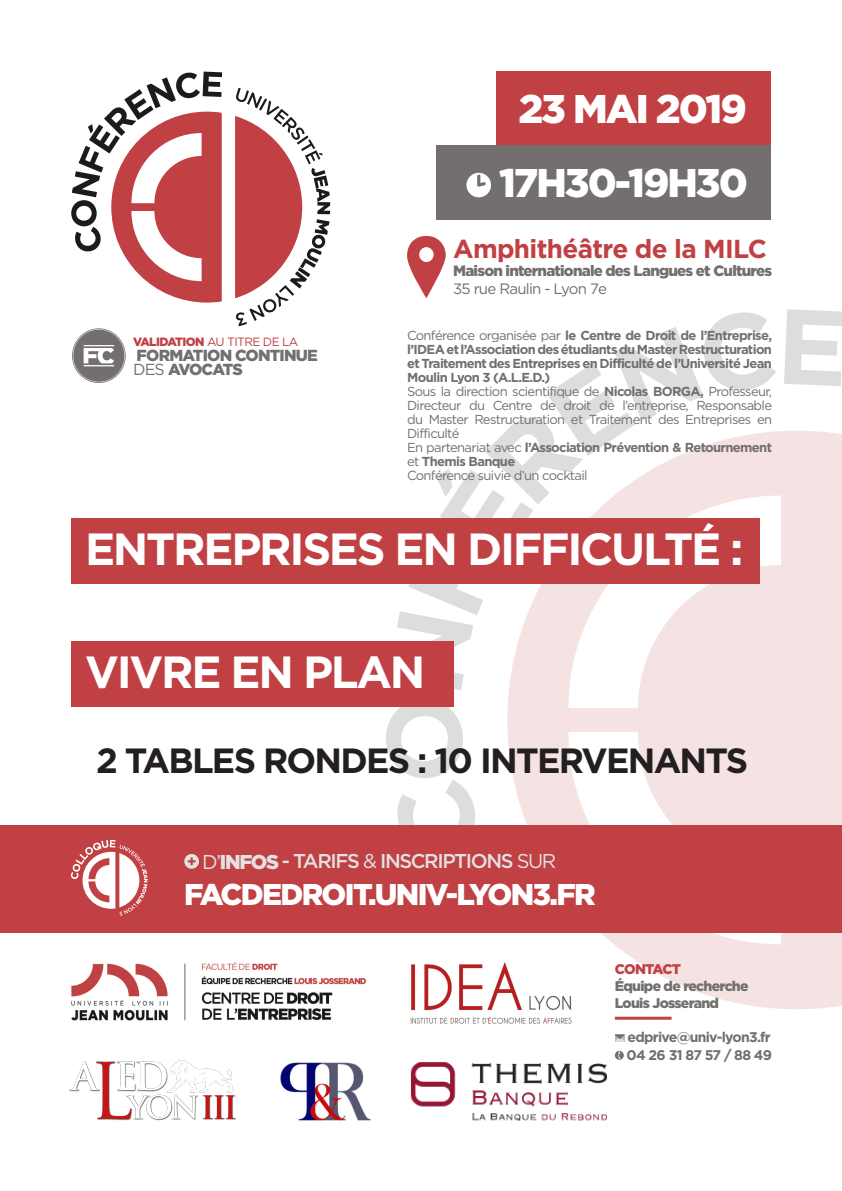
<style>
.page{position:relative;width:842px;height:1191px;background:#fff}
.page>*{position:absolute;margin:0;border:0;box-sizing:border-box;transform-origin:0 0}
.TITRE{font:700 45px "Gotham";letter-spacing:-.05em;color:#fff}
.DATE-HEURE{font:900 40px "Gotham";letter-spacing:-.05em;color:#fff}
.DATE-HEURE-2{font:700 35px "Gotham";letter-spacing:-.05em;color:#231f20}
.t1{font:900 30px "Gotham";letter-spacing:-.055em;color:#fff}
.Contact{font:700 26px "Gotham";letter-spacing:-.025em;color:#c04043}
.t2{font:500 20px "Gotham";letter-spacing:-.07em;color:#e5e1e1}
.INFOS{font:900 16px/14px "Gotham";letter-spacing:-.05em;color:#736f6e}
.Contact-2{font:900 15px "Gotham";letter-spacing:-.05em;color:#736f6e}
.Adresse{font:15px "Gotham";letter-spacing:-.05em;color:#736f6e}
.Contact-3{font:900 14px/16.8px "Gotham";letter-spacing:-.05em;color:#736f6e}
.Contact-4{font:700 14px/18px "Gotham";letter-spacing:-.05em;color:#736f6e}
.Adresse-2{font:700 13px/14px "Gotham";letter-spacing:-.05em;color:#736f6e;text-align:justify}
.Adresse-3{font:13px/14px "Gotham";letter-spacing:-.05em;color:#736f6e;text-align:justify}
.INFOS-2{font:12px "Gotham";letter-spacing:-.05em;color:#c04043}
.s1{font-weight:900}
.s2{font-weight:400}
.s3{font-weight:700}
.s4{color:#c04043}
</style>
<div class="page">
<svg style="left:507px;top:431px;width:335px;height:578px;fill:#f5e2e2"></svg>
<svg style="left:385px;top:706px;width:90px;height:119px"></svg>
<svg style="left:388px;top:312px;width:388px;height:378px"></svg>
<svg style="left:784px;top:309px;width:58px;height:77px"></svg>
<div style="left:0;top:825px;width:842px;height:108px;background:#c04043"></div>
<svg style="left:184px;top:854px;width:15px;height:14px"></svg>
<svg style="left:71px;top:840px;width:77px;height:75px"></svg>
<svg style="left:71px;top:72px;width:151px;height:230px"></svg>
<svg style="left:235px;top:88px;width:95px;height:238px"></svg>
<div style="left:496px;top:71px;width:275px;height:74px;background:#c04043"></div>
<div style="left:436px;top:145px;width:335px;height:75px;background:#736f6e"></div>
<svg style="left:466px;top:173px;width:25px;height:24px"></svg>
<svg style="left:407px;top:236px;width:39px;height:62px"></svg>
<div style="left:71px;top:518px;width:689px;height:65px;background:#c04043"></div>
<img style="left:71px;top:962px;width:295px;height:59px">
<hr style="left:615px;top:1016px;width:56px;height:3px;background:#c04043">
<svg style="left:615px;top:1034px;width:10px;height:7px"></svg>
<div style="left:71px;top:641px;width:383px;height:65px;background:#c04043"></div>
<svg style="left:72px;top:328px;width:54px;height:55px"></svg>
<img style="left:410px;top:962px;width:164px;height:62px">
<img style="left:69px;top:1059px;width:167px;height:62px">
<img style="left:280px;top:1062px;width:91px;height:59px">
<img style="left:410px;top:1050px;width:213px;height:71px">
<p class="DATE-HEURE" style="left:518px;top:85px;width:230px">23 MAI 2019</p>
<p class="INFOS-2" style="left:133px;top:335px;width:167px"><span class="s1">VALIDATION</span> AU TITRE DE LA</p>
<p class="INFOS" style="left:133px;top:347px;width:186px">FORMATION CONTINUE<br><span class="s2">DES</span> AVOCATS</p>
<p class="DATE-HEURE" style="left:499px;top:160px;width:250px">17H30-19H30</p>
<p class="Contact" style="left:453px;top:233px;width:315px">Amphithéâtre de la MILC</p>
<p class="Contact-2" style="left:453px;top:261px;width:321px">Maison internationale des Langues et Cultures</p>
<p class="Adresse" style="left:453px;top:280px;width:156px">35 rue Raulin - Lyon 7e</p>
<p class="Adresse-2" style="left:407px;top:328px;width:366px"><span class="s2">Conférence organisée par</span> le Centre de Droit de l’Entreprise, l’IDEA et l’Association des étudiants du Master Restructuration et Traitement des Entreprises en Difficulté de l’Université Jean Moulin Lyon 3 (A.L.E.D.)</p>
<p class="Adresse-3" style="left:407px;top:384px;width:367px">Sous la direction scientifique de <span class="s3">Nicolas BORGA,</span> Professeur, Directeur du Centre de droit de l’entreprise, Responsable du Master Restructuration et Traitement des Entreprises en Difficulté</p>
<p class="Adresse-2" style="left:407px;top:440px;width:366px"><span class="s2">En partenariat avec</span> l’Association Prévention &amp; Retournement <span class="s2">et</span> Themis Banque</p>
<p class="Adresse-3" style="left:407px;top:468px;width:182px">Conférence suivie d’un cocktail</p>
<p class="TITRE" style="left:85px;top:523px;width:660px">ENTREPRISES EN DIFFICULTÉ :</p>
<p class="TITRE" style="left:85px;top:646px;width:342px">VIVRE EN PLAN</p>
<p class="DATE-HEURE-2" style="left:96px;top:740px;width:654px">2 TABLES RONDES : 10 INTERVENANTS</p>
<h3 class="t2" style="left:202px;top:849px;width:356px"><span class="s2">D’</span><span class="s1">INFOS</span> - TARIFS <span class="s2">&amp;</span> INSCRIPTIONS <span class="s2">SUR</span></h3>
<h3 class="t1" style="left:184px;top:876px;width:413px">FACDEDROIT.UNIV-LYON3.FR</h3>
<p class="Contact-3" style="left:615px;top:960px;width:135px"><span class="s4">CONTACT<br></span>Équipe de recherche</p>
<p class="Contact-3" style="left:615px;top:994px;width:106px">Louis Josserand</p>
<p class="Contact-4" style="left:627px;top:1027px;width:147px">edprive@univ-lyon3.fr<br>04 26 31 87 57 / 88 49</p>
</div>
